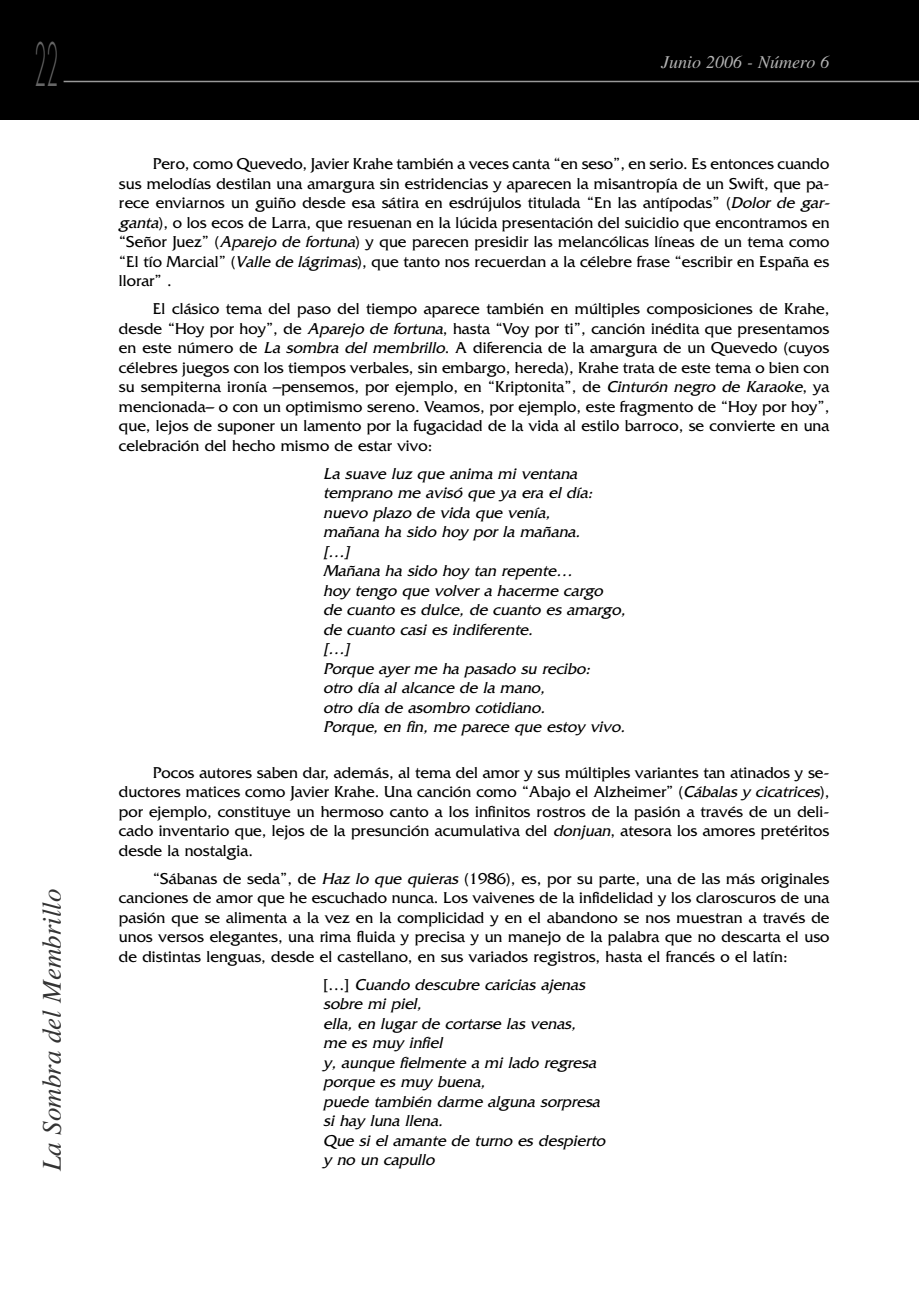
<style>
.page{position:relative;width:919px;height:1289px;background:#fff}
.page>*{position:absolute;margin:0;border:0;box-sizing:border-box;transform-origin:0 0}
.t1{font:300 58.2px "Futura";color:#666;scale:.33 1}
.t2{font:italic 27px "Times";color:#333}
.t3{font:italic 18px "Times";color:#b3b3b3}
.t4{font:16.5px/19.5px "Friz Quadrata";color:#000;text-align:justify}
.t5{font:italic 16.5px/19.5px "Friz Quadrata";color:#000}
.s1{font-style:italic}
.s2{font-style:normal}
</style>
<div class="page">
<div style="left:905px;top:1px;width:13px;height:119px;background:#000"></div>
<svg style="left:905px;top:81px;width:13px;height:1px"></svg>
<div style="left:0;top:1px;width:905px;height:119px;background:#000"></div>
<hr style="left:64px;top:81px;width:841px;height:1px;background:#999">
<h1 class="t1" style="left:34px;top:38px;width:74px">22</h1>
<h2 class="t2" style="left:42px;top:1170px;width:283px;rotate:-90deg">La Sombra del Membrillo</h2>
<p class="t3" style="left:661px;top:56px;width:170px">Junio 2006 - Número 6</p>
<p class="t4" style="left:119px;top:156px;width:715px;text-align:left;text-indent:34px">Pero, como Quevedo, Javier Krahe también a veces canta “en seso”, en serio. Es entonces cuando sus melodías destilan una amargura sin estridencias y aparecen la misantropía de un Swift, que pa&shy;rece enviarnos un guiño desde esa sátira en esdrújulos titulada “En las antípodas” (<span class="s1">Dolor de gar&shy;ganta</span>), o los ecos de Larra, que resuenan en la lúcida presentación del suicidio que encontramos en “Señor Juez” (<span class="s1">Aparejo de fortuna</span>) y que parecen presidir las melancólicas líneas de un tema como “El tío Marcial” (<span class="s1">Valle de lágrimas</span>), que tanto nos recuerdan a la célebre frase “escribir en España es llorar” .</p>
<p class="t4" style="left:119px;top:301px;width:712px;text-indent:34px">El clásico tema del paso del tiempo aparece también en múltiples composiciones de Krahe, desde “Hoy por hoy”, de <span class="s1">Aparejo de fortuna</span>, hasta “Voy por ti”, canción inédita que presentamos en este número de <span class="s1">La sombra del membrillo</span>. A diferencia de la amargura de un Quevedo (cuyos célebres juegos con los tiempos verbales, sin embargo, hereda), Krahe trata de este tema o bien con su sempiterna ironía –pensemos, por ejemplo, en “Kriptonita”, de <span class="s1">Cinturón negro de Karaoke</span>, ya mencionada– o con un optimismo sereno. Veamos, por ejemplo, este fragmento de “Hoy por hoy”, que, lejos de suponer un lamento por la fugacidad de la vida al estilo barroco, se convierte en una celebración del hecho mismo de estar vivo:</p>
<p class="t5" style="left:323px;top:465px;width:307px">La suave luz que anima mi ventana temprano me avisó que ya era el día: nuevo plazo de vida que venía,<br>mañana ha sido hoy por la mañana.<br>[…]<br>Mañana ha sido hoy tan repente…<br>hoy tengo que volver a hacerme cargo de cuanto es dulce, de cuanto es amargo, de cuanto casi es indiferente.<br>[…]<br>Porque ayer me ha pasado su recibo: otro día al alcance de la mano,<br>otro día de asombro cotidiano.<br>Porque, en fin, me parece que estoy vivo.</p>
<p class="t4" style="left:119px;top:764px;width:712px;text-indent:34px">Pocos autores saben dar, además, al tema del amor y sus múltiples variantes tan atinados y se&shy;ductores matices como Javier Krahe. Una canción como “Abajo el Alzheimer” (<span class="s1">Cábalas y cicatrices</span>), por ejemplo, constituye un hermoso canto a los infinitos rostros de la pasión a través de un deli&shy;cado inventario que, lejos de la presunción acumulativa del <span class="s1">donjuan</span>, atesora los amores pretéritos desde la nostalgia.</p>
<p class="t4" style="left:119px;top:870px;width:712px;text-indent:34px">“Sábanas de seda”, de <span class="s1">Haz lo que quieras</span> (1986), es, por su parte, una de las más originales canciones de amor que he escuchado nunca. Los vaivenes de la infidelidad y los claroscuros de una pasión que se alimenta a la vez en la complicidad y en el abandono se nos muestran a través de unos versos elegantes, una rima fluida y precisa y un manejo de la palabra que no descarta el uso de distintas lenguas, desde el castellano, en sus variados registros, hasta el francés o el latín:</p>
<p class="t5" style="left:323px;top:976px;width:287px"><span class="s2">[ … ]</span> Cuando descubre caricias ajenas sobre mi piel,<br>ella, en lugar de cortarse las venas, me es muy infiel<br>y, aunque fielmente a mi lado regresa porque es muy buena,<br>puede también darme alguna sorpresa si hay luna llena.<br>Que si el amante de turno es despierto y no un capullo</p>
</div>
